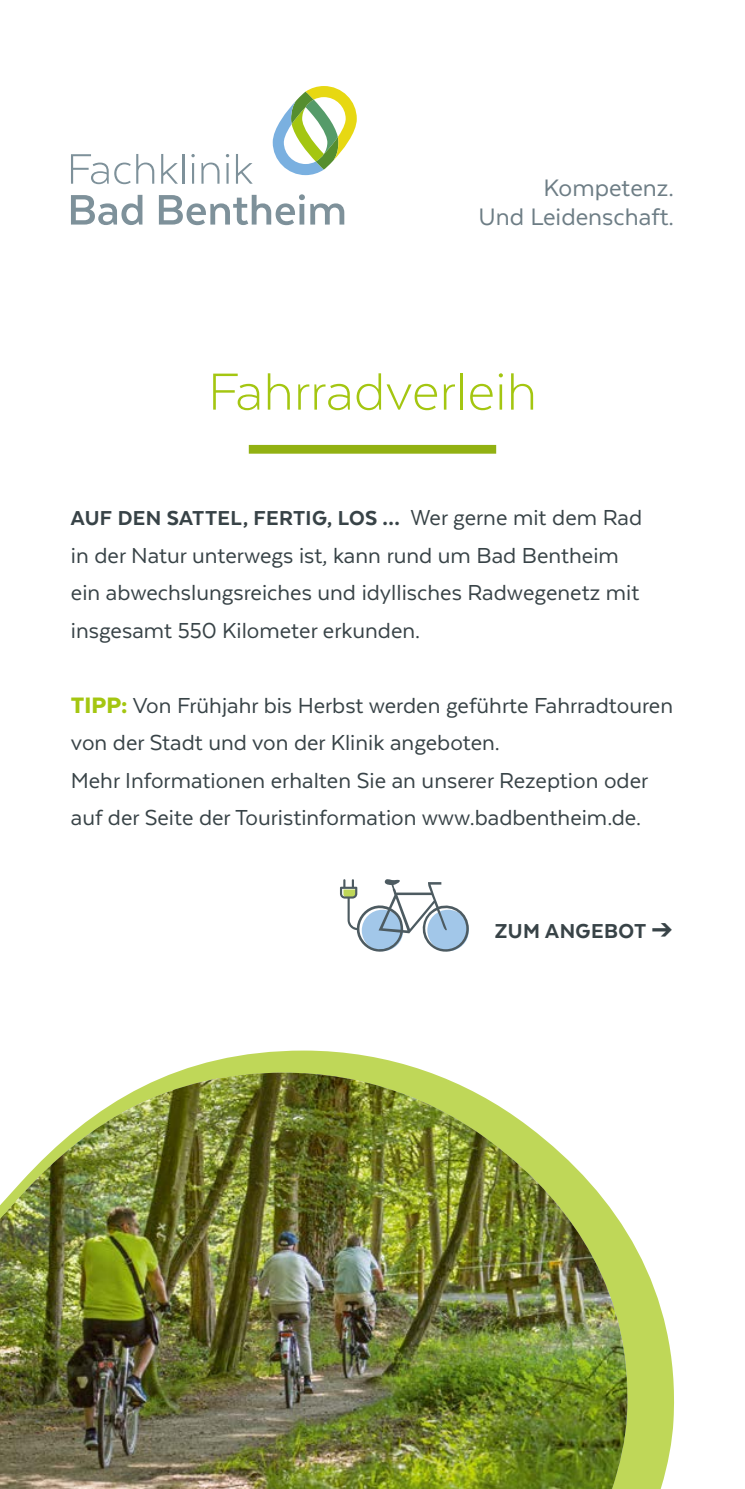
<style>
.page{position:relative;width:745px;height:1489px;background:#fff}
.page>*{position:absolute;margin:0;border:0;box-sizing:border-box;transform-origin:0 0}
.t1{font:300 60px "Texta";color:#a4c611}
.t2{font:27.5px/29.5px "Texta";color:#6d7d85;text-align:right}
.t3{font:25px/37.5px "Texta";color:#384347}
.t4{font:800 23.25px "Texta";letter-spacing:.015em;color:#384347}
.s1{font-weight:400;font-size:25px}
.s2{font-weight:900;font-size:25.75px;color:#a4c611}
</style>
<div class="page">
<svg style="left:71px;top:154px;width:83px;height:30px"></svg>
<svg style="left:161px;top:154px;width:17px;height:30px"></svg>
<hr style="left:182px;top:154px;width:2px;height:30px;background:#7e919a">
<svg style="left:191px;top:154px;width:4px;height:3px"></svg>
<hr style="left:192px;top:163px;width:2px;height:21px;background:#7e919a">
<svg style="left:201px;top:162px;width:18px;height:22px"></svg>
<hr style="left:226px;top:163px;width:2px;height:21px;background:#7e919a">
<svg style="left:236px;top:154px;width:16px;height:30px"></svg>
<svg style="left:71px;top:195px;width:71px;height:30px"></svg>
<svg style="left:159px;top:194px;width:185px;height:31px"></svg>
<svg style="left:272px;top:86px;width:84px;height:89px"></svg>
<div style="left:249px;top:445px;width:247px;height:8px;background:#92b112"></div>
<svg style="left:177px;top:1050px;width:497px;height:438px"></svg>
<img style="left:0;top:1072px;width:629px;height:416px">
<svg style="left:340px;top:879px;width:128px;height:73px"></svg>
<p class="t2" style="left:478px;top:172px;width:197px">Kompetenz.<br>Und Leidenschaft.</p>
<h1 class="t1" style="left:208px;top:361px;width:330px">Fahrradverleih</h1>
<p class="t4" style="left:71px;top:506px;width:572px">AUF DEN SATTEL, FERTIG, LOS … <span class="s1">Wer gerne mit dem Rad</span></p>
<p class="t3" style="left:71px;top:536px;width:569px">in der Natur unterwegs ist, kann rund um Bad Bentheim ein abwechslungsreiches und idyllisches Radwegenetz mit insgesamt 550 Kilometer erkunden.</p>
<p class="t3" style="left:71px;top:686px;width:603px"><span class="s2">TIPP:</span> Von Frühjahr bis Herbst werden geführte Fahrradtouren von der Stadt und von der Klinik angeboten.<br>Mehr Informationen erhalten Sie an unserer Rezeption oder auf der Seite der Touristinformation www.badbentheim.de.</p>
<p class="t4" style="left:494px;top:918px;width:179px">ZUM ANGEBOT ➔</p>
</div>
